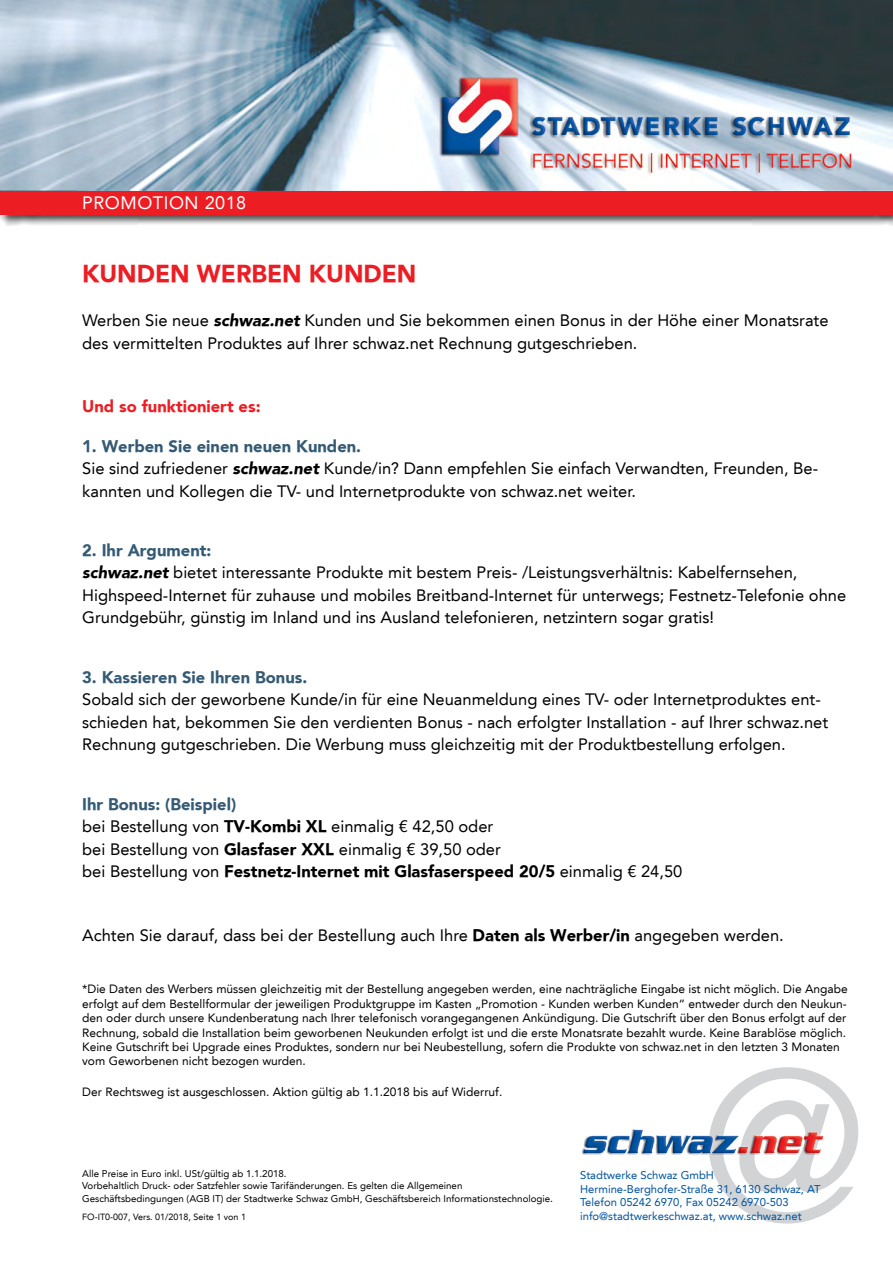
<style>
.page{position:relative;width:893px;height:1263px;background:#fff}
.page>*{position:absolute;margin:0;border:0;box-sizing:border-box;transform-origin:0 0}
.t1{font:210px "Avenir LT";color:#d1d3d4}
.t2{font:900 24px "Avenir";color:#ed1d24}
.t3{font:18px "Avenir LT";letter-spacing:.03em;color:#fff}
.t4{font:16.5px/22.5px "Avenir LT";color:#000}
.t5{font:900 16.5px "Avenir";color:#355a74}
.t6{font:900 16.5px "Avenir";color:#000}
.t7{font:900 16.5px "Avenir";color:#ed1d24}
.t8{font:12px/14.4px "Avenir LT";color:#000}
.t9{font:11.25px/13.5px "Avenir LT";color:#00539f}
.t10{font:9.75px/12.1px "Avenir LT";color:#000}
.t11{font:9px "Avenir LT";color:#000}
.s1{font-family:"Avenir";font-weight:900;font-style:italic}
.s2{font-family:"Avenir";font-weight:900}
.s3{font-family:"Avenir LT";font-weight:400}
.s4{font-size:10.5px}
</style>
<div class="page">
<div style="left:0;top:188px;width:893px;height:38px;background:#000;opacity:.7"></div>
<div style="left:0;top:190px;width:893px;height:25px;background:#ed1d24"></div>
<img style="left:0;top:0;width:892px;height:190px">
<img style="left:581px;top:1129px;width:243px;height:26px">
<p class="t3" style="left:82px;top:192px;width:166px">Promotion 2018</p>
<h2 class="t2" style="left:82px;top:259px;width:336px">Kunden werben kunden</h2>
<p class="t4" style="left:82px;top:309px;width:748px">Werben Sie neue <span class="s1">schwaz.net</span> Kunden und Sie bekommen einen Bonus in der Höhe einer Monatsrate des vermittelten Produktes auf Ihrer schwaz.net Rechnung gutgeschrieben.</p>
<p class="t7" style="left:82px;top:396px;width:180px">Und so funktioniert es:</p>
<p class="t5" style="left:82px;top:436px;width:280px">1. Werben Sie einen neuen Kunden.</p>
<p class="t4" style="left:82px;top:457px;width:738px">Sie sind zufriedener <span class="s1">schwaz.net</span> Kunde/in? Dann empfehlen Sie einfach Verwandten, Freunden, Be&shy;kannten und Kollegen die TV- und Internetprodukte von schwaz.net weiter.</p>
<p class="t5" style="left:82px;top:540px;width:131px">2. Ihr Argument:</p>
<p class="t4" style="left:82px;top:562px;width:765px"><span class="s1">schwaz.net</span> bietet interessante Produkte mit bestem Preis- /Leistungsverhältnis: Kabelfernsehen,<br>Highspeed-Internet für zuhause und mobiles Breitband-Internet für unterwegs; Festnetz-Telefonie ohne<br>Grundgebühr, günstig im Inland und ins Ausland telefonieren, netzintern sogar gratis!</p>
<p class="t5" style="left:82px;top:667px;width:227px">3. Kassieren Sie Ihren Bonus.</p>
<p class="t4" style="left:82px;top:688px;width:747px">Sobald sich der geworbene Kunde/in für eine Neuanmeldung eines TV- oder Internetproduktes ent&shy;schieden hat, bekommen Sie den verdienten Bonus - nach erfolgter Installation - auf Ihrer schwaz.net<br>Rechnung gutgeschrieben. Die Werbung muss gleichzeitig mit der Produktbestellung erfolgen.</p>
<p class="t5" style="left:82px;top:794px;width:155px">Ihr Bonus: (Beispiel)</p>
<p class="t4" style="left:82px;top:815px;width:420px">bei Bestellung von <span class="s2">TV-Kombi XL</span> einmalig € 42,50 oder bei Bestellung von <span class="s2">Glasfaser XXL</span> einmalig € 39,50 oder</p>
<p class="t6" style="left:82px;top:861px;width:602px"><span class="s3">bei Bestellung von</span> Festnetz-Internet mit Glasfaserspeed 20/5 <span class="s3">einmalig € 24,50</span></p>
<p class="t4" style="left:82px;top:924px;width:703px">Achten Sie darauf, dass bei der Bestellung auch Ihre <span class="s2">Daten als Werber/in</span> angegeben werden.</p>
<p class="t8" style="left:82px;top:982px;width:767px">*Die Daten des Werbers müssen gleichzeitig mit der Bestellung angegeben werden, eine nachträgliche Eingabe ist nicht möglich. Die Angabe erfolgt auf dem Bestellformular der jeweiligen Produktgruppe im Kasten „Promotion - Kunden werben Kunden“ entweder durch den Neukun&shy;den oder durch unsere Kundenberatung nach Ihrer telefonisch vorangegangenen Ankündigung. Die Gutschrift über den Bonus erfolgt auf der Rechnung, sobald die Installation beim geworbenen Neukunden erfolgt ist und die erste Monatsrate bezahlt wurde. Keine Barablöse möglich.<br>Keine Gutschrift bei Upgrade eines Produktes, sondern nur bei Neubestellung, sofern die Produkte von schwaz.net in den letzten 3 Monaten vom Geworbenen nicht bezogen wurden.</p>
<p class="t8" style="left:82px;top:1085px;width:422px">Der Rechtsweg ist ausgeschlossen. Aktion gültig ab 1.1.2018 bis auf Widerruf.</p>
<h1 class="t1" style="left:699px;top:1025px;width:169px">@</h1>
<p class="t10" style="left:82px;top:1168px;width:472px">Alle Preise in Euro inkl. USt/gültig ab 1.1.2018.<br>Vorbehaltlich Druck- oder Satzfehler sowie Tarifänderungen. Es gelten die Allgemeinen<br>Geschäftsbedingungen (AGB IT) der Stadtwerke Schwaz GmbH, Geschäftsbereich Informationstechnologie<span class="s4">.</span></p>
<p class="t11" style="left:82px;top:1211px;width:165px">FO-IT0-007, Vers. 01/2018, Seite 1 von 1</p>
<p class="t9" style="left:580px;top:1168px;width:242px">Stadtwerke Schwaz GmbH Hermine-Berghofer-Straße 31, 6130 Schwaz, AT Telefon 05242 6970, Fax 05242 6970-503 info@stadtwerkeschwaz.at, www.schwaz.net</p>
</div>
